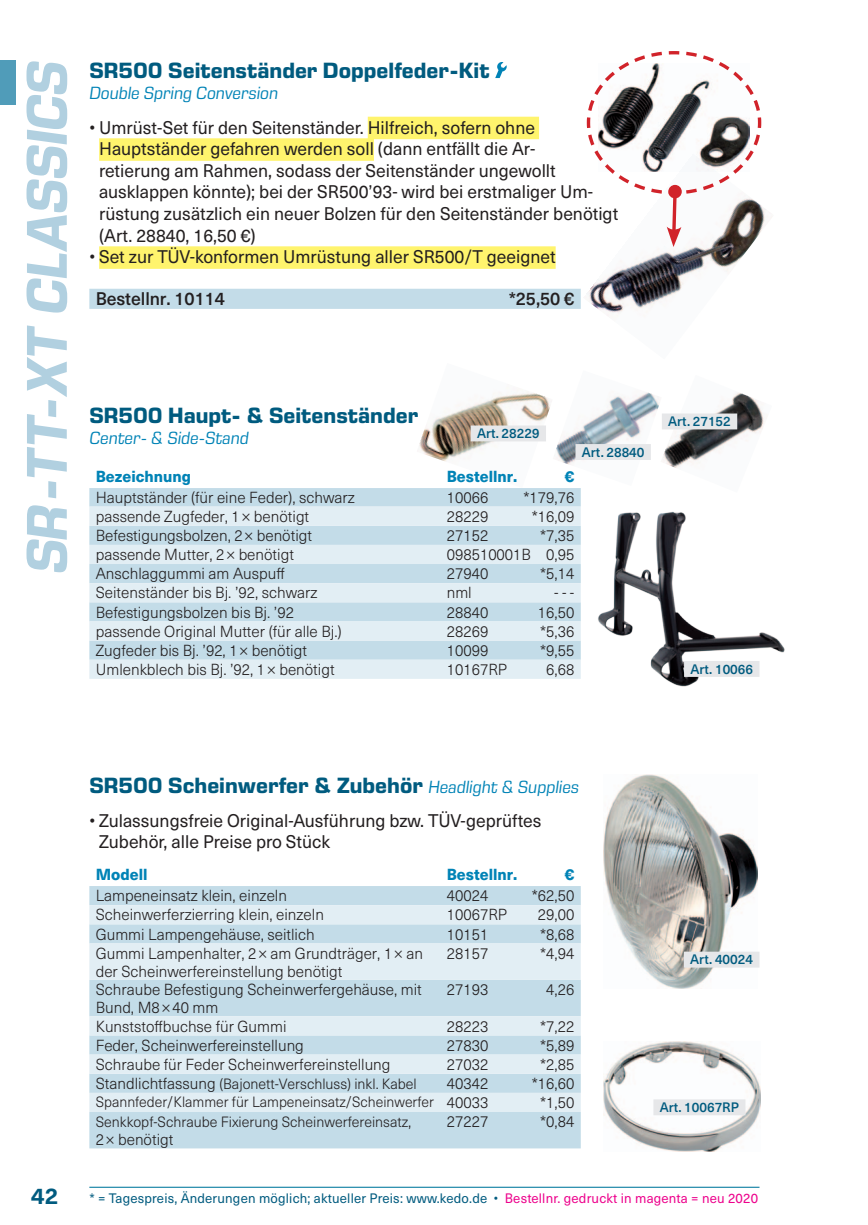
<style>
.page{position:relative;width:868px;height:1225px;background:#fff}
.page>*{position:absolute;margin:0;border:0;box-sizing:border-box;transform-origin:0 0}
.t1{font:italic 700 58.5px "Eurostile Next Pro";letter-spacing:-.025em;color:#b1d0e0}
.t2{font:700 22.5px "Eurostile Next Pro";color:#005b7f}
.t3{font:700 22.5px "Neue Haas Unica Pro";color:#005b7f}
.t4{font:18px/21.6px "Neue Haas Unica Pro";color:#231f20}
.t5{font:italic 18px "Eurostile Next Pro";color:#0083b6}
.t6{font:500 18px "Neue Haas Unica Pro";letter-spacing:-.005em;color:#231f20}
.t7{font:300 15.75px/18px "Neue Haas Unica Pro";color:#231f20}
.t8{font:800 15.75px "Neue Haas Unica Pro";color:#0083b6}
.t9{font:300 14.62px "Neue Haas Unica Pro";color:#231f20}
.t10{font:300 14.62px "Neue Haas Unica Pro";color:#231f20;scale:.96 1}
.t11{font:13.5px "Neue Haas Unica Pro";letter-spacing:.015em;color:#005b7f}
.t12{font:500 13.5px "Neue Haas Unica Pro";color:#005b7f}
.s1{font-weight:400;font-style:italic;font-size:18px;color:#0083b6}
.s2{font-size:15.75px}
.s3{color:#ed028c}
</style>
<div class="page">
<hr style="left:89px;top:1186px;width:670px;height:1px;background:#0d7fa2">
<div style="left:0;top:61px;width:16px;height:44px;background:#509cb9"></div>
<img style="left:598px;top:511px;width:187px;height:176px">
<div style="left:89px;top:493px;width:491px;height:13px;background:#c3dce8"></div>
<svg style="left:89px;top:506px;width:491px;height:173px;background:#d4e6ee"></svg>
<div style="left:684px;top:661px;width:75px;height:16px;background:#e6e7e9"></div>
<svg style="left:89px;top:51px;width:683px;height:442px"></svg>
<img style="left:603px;top:775px;width:154px;height:213px">
<div style="left:683px;top:951px;width:76px;height:16px;background:#e6e7e9"></div>
<div style="left:89px;top:886px;width:491px;height:262px;background:#c3dce8"></div>
<svg style="left:89px;top:905px;width:491px;height:207px;background:#d4e6ee"></svg>
<img style="left:603px;top:1042px;width:157px;height:110px">
<div style="left:653px;top:1099px;width:92px;height:16px;background:#e6e7e9"></div>
<h1 class="t1" style="left:14px;top:574px;width:512px;rotate:-90deg">SR-TT-XT Classics</h1>
<h2 class="t2" style="left:89px;top:57px;width:402px">SR500 Seitenständer Doppelfeder-Kit</h2>
<p class="t5" style="left:89px;top:83px;width:190px">Double Spring Conversion</p>
<p class="t4" style="left:99px;top:117px;width:520px;text-indent:-10px">• Umrüst-Set für den Seitenständer. Hilfreich, sofern ohne Hauptständer gefahren werden soll (dann entfällt die Ar-<br>retierung am Rahmen, sodass der Seitenständer ungewollt ausklappen könnte); bei der SR500’93- wird bei erstmaliger Um&shy;rüstung zusätzlich ein neuer Bolzen für den Seitenständer benötigt (Art. 28840, 16,50 €)</p>
<p class="t4" style="left:89px;top:246px;width:468px">• Set zur TÜV-konformen Umrüstung aller SR500/T geeignet</p>
<p class="t6" style="left:96px;top:287px;width:131px">Bestellnr. 10114</p>
<p class="t6" style="left:508px;top:287px;width:67px">*25,50 €</p>
<h2 class="t2" style="left:89px;top:402px;width:330px">SR500 Haupt- &amp; Seitenständer</h2>
<p class="t5" style="left:89px;top:428px;width:161px">Center- &amp; Side-Stand</p>
<p class="t8" style="left:96px;top:466px;width:97px">Bezeichnung</p>
<p class="t8" style="left:446px;top:466px;width:72px">Bestellnr.</p>
<p class="t8" style="left:564px;top:466px;width:11px">€</p>
<p class="t7" style="left:96px;top:489px;width:260px">Hauptständer (für eine Feder), schwarz</p>
<p class="t7" style="left:446px;top:489px;width:43px">10066</p>
<p class="t7" style="left:523px;top:489px;width:52px">*179,76</p>
<p class="t7" style="left:96px;top:507px;width:215px">passende Zugfeder, 1× benötigt</p>
<p class="t7" style="left:446px;top:507px;width:43px">28229</p>
<p class="t7" style="left:531px;top:507px;width:44px">*16,09</p>
<p class="t7" style="left:96px;top:526px;width:218px">Befestigungsbolzen, 2× benötigt</p>
<p class="t7" style="left:446px;top:526px;width:43px">27152</p>
<p class="t7" style="left:540px;top:526px;width:36px">*7,35</p>
<p class="t7" style="left:96px;top:546px;width:200px">passende Mutter, 2× benötigt</p>
<p class="t7" style="left:446px;top:546px;width:129px">098510001B 0,95</p>
<p class="t7" style="left:96px;top:565px;width:190px">Anschlaggummi am Auspuff</p>
<p class="t7" style="left:446px;top:565px;width:43px">27940</p>
<p class="t7" style="left:540px;top:565px;width:36px">*5,14</p>
<p class="t7" style="left:96px;top:584px;width:223px">Seitenständer bis Bj. ’92, schwarz</p>
<p class="t7" style="left:446px;top:584px;width:26px">nml</p>
<p class="t7" style="left:554px;top:584px;width:22px">- - -</p>
<p class="t7" style="left:96px;top:603px;width:200px">Befestigungsbolzen bis Bj. ’92</p>
<p class="t7" style="left:446px;top:603px;width:43px">28840</p>
<p class="t7" style="left:538px;top:603px;width:38px">16,50</p>
<p class="t7" style="left:96px;top:622px;width:247px">passende Original Mutter (für alle Bj.)</p>
<p class="t7" style="left:446px;top:622px;width:43px">28269</p>
<p class="t7" style="left:540px;top:622px;width:36px">*5,36</p>
<p class="t7" style="left:96px;top:641px;width:213px">Zugfeder bis Bj. ’92, 1× benötigt</p>
<p class="t7" style="left:446px;top:641px;width:43px">10099</p>
<p class="t7" style="left:540px;top:641px;width:36px">*9,55</p>
<p class="t7" style="left:96px;top:660px;width:240px">Umlenkblech bis Bj. ’92, 1× benötigt</p>
<p class="t7" style="left:446px;top:660px;width:62px">10167RP</p>
<p class="t7" style="left:546px;top:660px;width:30px">6,68</p>
<p class="t12" style="left:477px;top:425px;width:64px">Art. 28229</p>
<p class="t12" style="left:581px;top:444px;width:64px">Art. 28840</p>
<p class="t12" style="left:668px;top:413px;width:64px">Art. 27152</p>
<p class="t12" style="left:690px;top:660px;width:64px">Art. 10066</p>
<h2 class="t2" style="left:89px;top:772px;width:491px">SR500 Scheinwerfer &amp; Zubehör <span class="s1">Headlight &amp; Supplies</span></h2>
<p class="t4" style="left:99px;top:810px;width:443px;text-indent:-10px">• Zulassungsfreie Original-Ausführung bzw. TÜV-geprüftes<br>Zubehör, alle Preise pro Stück</p>
<p class="t8" style="left:96px;top:864px;width:53px">Modell</p>
<p class="t8" style="left:446px;top:864px;width:72px">Bestellnr.</p>
<p class="t8" style="left:564px;top:864px;width:11px">€</p>
<p class="t7" style="left:96px;top:887px;width:193px">Lampeneinsatz klein, einzeln</p>
<p class="t7" style="left:446px;top:887px;width:43px">40024</p>
<p class="t7" style="left:531px;top:887px;width:44px">*62,50</p>
<p class="t7" style="left:96px;top:906px;width:230px">Scheinwerferzierring klein, einzeln</p>
<p class="t7" style="left:446px;top:906px;width:62px">10067RP</p>
<p class="t7" style="left:538px;top:906px;width:38px">29,00</p>
<p class="t7" style="left:96px;top:925px;width:220px">Gummi Lampengehäuse, seitlich</p>
<p class="t7" style="left:446px;top:925px;width:43px">10151</p>
<p class="t7" style="left:540px;top:925px;width:36px">*8,68</p>
<p class="t7" style="left:96px;top:944px;width:329px">Gummi Lampenhalter, 2× am Grundträger, 1× an der Scheinwerfereinstellung benötigt</p>
<p class="t7" style="left:446px;top:944px;width:43px">28157</p>
<p class="t7" style="left:540px;top:944px;width:36px">*4,94</p>
<p class="t7" style="left:96px;top:980px;width:327px">Schraube Befestigung Scheinwerfergehäuse, mit<br>Bund, M8×40 mm</p>
<p class="t7" style="left:446px;top:980px;width:43px">27193</p>
<p class="t7" style="left:546px;top:980px;width:30px">4,26</p>
<p class="t7" style="left:96px;top:1017px;width:192px">Kunststoffbuchse für Gummi</p>
<p class="t7" style="left:446px;top:1017px;width:43px">28223</p>
<p class="t7" style="left:540px;top:1017px;width:36px">*7,22</p>
<p class="t7" style="left:96px;top:1036px;width:210px">Feder, Scheinwerfereinstellung</p>
<p class="t7" style="left:446px;top:1036px;width:43px">27830</p>
<p class="t7" style="left:540px;top:1036px;width:36px">*5,89</p>
<p class="t7" style="left:96px;top:1055px;width:296px">Schraube für Feder Scheinwerfereinstellung</p>
<p class="t7" style="left:446px;top:1055px;width:43px">27032</p>
<p class="t7" style="left:540px;top:1055px;width:36px">*2,85</p>
<p class="t9" style="left:96px;top:1075px;width:322px"><span class="s2">Standlichtfassung</span> (Bajonett-Verschluss) inkl. Kabel</p>
<p class="t7" style="left:446px;top:1074px;width:43px">40342</p>
<p class="t7" style="left:531px;top:1074px;width:44px">*16,60</p>
<p class="t10" style="left:96px;top:1093px;width:410px">Spannfeder/Klammer für Lampeneinsatz/Scheinwerfer <span class="s2">40033</span></p>
<p class="t7" style="left:540px;top:1093px;width:36px">*1,50</p>
<p class="t9" style="left:96px;top:1113px;width:317px">Senkkopf-Schraube Fixierung Scheinwerfereinsatz<span class="s2">,</span></p>
<p class="t7" style="left:96px;top:1131px;width:79px">2× benötigt</p>
<p class="t7" style="left:446px;top:1113px;width:43px">27227</p>
<p class="t7" style="left:540px;top:1113px;width:36px">*0,84</p>
<p class="t12" style="left:690px;top:951px;width:64px">Art. 40024</p>
<p class="t12" style="left:659px;top:1099px;width:81px">Art. 10067RP</p>
<h2 class="t3" style="left:31px;top:1182px;width:28px">42</h2>
<p class="t11" style="left:89px;top:1190px;width:670px">* = Tagespreis, Änderungen möglich; aktueller Preis: www.kedo.de • <span class="s3">Bestellnr. gedruckt in magenta = neu 2020</span></p>
</div>
